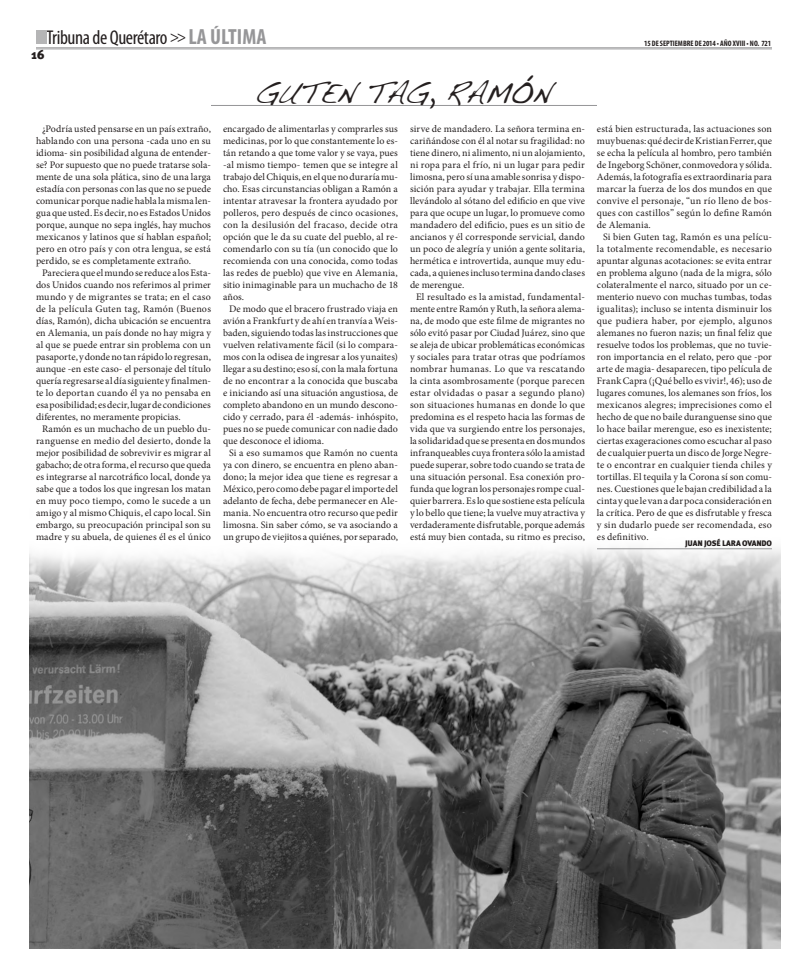
<style>
.page{position:relative;width:808px;height:978px;background:#fff}
.page>*{position:absolute;margin:0;border:0;box-sizing:border-box;transform-origin:0 0}
.t1{font:29px "Handwriting Dakota";letter-spacing:-.055em;color:#241f1f}
.t2{font:condensed 20px "Myriad Pro";letter-spacing:-.02em;color:#241f1f}
.t3{font:900 12.9px "Meta Plus";color:#241f1f}
.t4{font:10px/12px "Minion Pro";letter-spacing:.01em;color:#241f1f;text-align:justify}
.t5{font:900 8px "Meta Plus Lining";letter-spacing:-.025em;color:#241f1f}
.t6{font:700 condensed 7.9px "Myriad Pro";color:#241f1f}
.s1{font-size:16px}
.s2{font-weight:700;font-size:22px;color:#969698}
</style>
<div class="page">
<img style="left:29px;top:548px;width:751px;height:400px">
<hr style="left:36px;top:47px;width:736px;height:1px;background:#b5b5b6">
<hr style="left:36px;top:49px;width:736px;height:1px;background:#b5b5b6">
<div style="left:36px;top:31px;width:10px;height:13px;background:#b5b5b6"></div>
<hr style="left:211px;top:105px;width:386px;height:1px;background:#969698">
<hr style="left:597px;top:548px;width:175px;height:1px;background:#969698">
<h2 class="t2" style="left:47px;top:25px;width:221px">Tribuna de Querétaro <span class="s1">&gt;&gt;</span> <span class="s2">LA ÚLTIMA</span></h2>
<p class="t3" style="left:31px;top:47px;width:15px">16</p>
<p class="t4" style="left:36px;top:123px;width:176px;text-indent:6px">¿Podría usted pensarse en un país extraño, hablando con una persona -cada uno en su idioma- sin posibilidad alguna de entender&shy;se? Por supuesto que no puede tratarse sola&shy;mente de una sola plática, sino de una larga estadía con personas con las que no se puede comunicar porque nadie habla la misma len&shy;gua que usted. Es decir, no es Estados Unidos porque, aunque no sepa inglés, hay muchos mexicanos y latinos que sí hablan español; pero en otro país y con otra lengua, se está perdido, se es completamente extraño.</p>
<p class="t4" style="left:36px;top:267px;width:176px;text-indent:6px">Pareciera que el mundo se reduce a los Esta&shy;dos Unidos cuando nos referimos al primer mundo y de migrantes se trata; en el caso de la película Guten tag, Ramón (Buenos días, Ramón), dicha ubicación se encuentra en Alemania, un país donde no hay migra y al que se puede entrar sin problema con un pasaporte, y donde no tan rápido lo regresan, aunque -en este caso- el personaje del título quería regresarse al día siguiente y finalmen&shy;te lo deportan cuando él ya no pensaba en esa posibilidad; es decir, lugar de condiciones diferentes, no meramente propicias.</p>
<p class="t4" style="left:36px;top:423px;width:177px;text-align:center">Ramón es un muchacho de un pueblo du&shy;ranguense en medio del desierto, donde la mejor posibilidad de sobrevivir es migrar al gabacho; de otra forma, el recurso que queda es integrarse al narcotráfico local, donde ya sabe que a todos los que ingresan los matan en muy poco tiempo, como le sucede a un amigo y al mismo Chiquis, el capo local. Sin embargo, su preocupación principal son su madre y su abuela, de quienes él es el único</p>
<h1 class="t1" style="left:255px;top:76px;width:299px">GUTEN TAG, RAMÓN</h1>
<p class="t4" style="left:223px;top:123px;width:176px">encargado de alimentarlas y comprarles sus medicinas, por lo que constantemente lo es&shy;tán retando a que tome valor y se vaya, pues -al mismo tiempo- temen que se integre al trabajo del Chiquis, en el que no duraría mu&shy;cho. Esas circunstancias obligan a Ramón a intentar atravesar la frontera ayudado por polleros, pero después de cinco ocasiones, con la desilusión del fracaso, decide otra opción que le da su cuate del pueblo, al re&shy;comendarlo con su tía (un conocido que lo recomienda con una conocida, como todas las redes de pueblo) que vive en Alemania, sitio inimaginable para un muchacho de 18 años.</p>
<p class="t4" style="left:223px;top:303px;width:176px;text-indent:6px">De modo que el bracero frustrado viaja en avión a Frankfurt y de ahí en tranvía a Weis&shy;baden, siguiendo todas las instrucciones que vuelven relativamente fácil (si lo compara&shy;mos con la odisea de ingresar a los yunaites) llegar a su destino; eso sí, con la mala fortuna de no encontrar a la conocida que buscaba e iniciando así una situación angustiosa, de completo abandono en un mundo descono&shy;cido y cerrado, para él -además- inhóspito, pues no se puede comunicar con nadie dado que desconoce el idioma.</p>
<p class="t4" style="left:223px;top:447px;width:177px;text-align:center">Si a eso sumamos que Ramón no cuenta ya con dinero, se encuentra en pleno aban&shy;dono; la mejor idea que tiene es regresar a México, pero como debe pagar el importe del adelanto de fecha, debe permanecer en Ale&shy;mania. No encuentra otro recurso que pedir limosna. Sin saber cómo, se va asociando a un grupo de viejitos a quiénes, por separado,</p>
<p class="t4" style="left:410px;top:123px;width:176px">sirve de mandadero. La señora termina en&shy;cariñándose con él al notar su fragilidad: no tiene dinero, ni alimento, ni un alojamiento, ni ropa para el frío, ni un lugar para pedir limosna, pero sí una amable sonrisa y dispo&shy;sición para ayudar y trabajar. Ella termina llevándolo al sótano del edificio en que vive para que ocupe un lugar, lo promueve como mandadero del edificio, pues es un sitio de ancianos y él corresponde servicial, dando un poco de alegría y unión a gente solitaria, hermética e introvertida, aunque muy edu&shy;cada, a quienes incluso termina dando clases de merengue.</p>
<p class="t4" style="left:410px;top:291px;width:177px;text-align:center">El resultado es la amistad, fundamental&shy;mente entre Ramón y Ruth, la señora alema&shy;na, de modo que este filme de migrantes no sólo evitó pasar por Ciudad Juárez, sino que se aleja de ubicar problemáticas económicas y sociales para tratar otras que podríamos nombrar humanas. Lo que va rescatando la cinta asombrosamente (porque parecen estar olvidadas o pasar a segundo plano) son situaciones humanas en donde lo que predomina es el respeto hacia las formas de vida que va surgiendo entre los personajes, la solidaridad que se presenta en dos mundos infranqueables cuya frontera sólo la amistad puede superar, sobre todo cuando se trata de una situación personal. Esa conexión pro&shy;funda que logran los personajes rompe cual&shy;quier barrera. Es lo que sostiene esta película y lo bello que tiene; la vuelve muy atractiva y verdaderamente disfrutable, porque además está muy bien contada, su ritmo es preciso,</p>
<p class="t6" style="left:644px;top:38px;width:128px">15 DE SEPTIEMBRE DE 2014 • AÑO XVIII • NO. 721</p>
<p class="t4" style="left:597px;top:123px;width:177px">está bien estructurada, las actuaciones son muy buenas: qué decir de Kristian Ferrer, que se echa la película al hombro, pero también de Ingeborg Schöner, conmovedora y sólida.<br>Además, la fotografía es extraordinaria para marcar la fuerza de los dos mundos en que convive el personaje, “un río lleno de bos&shy;ques con castillos” según lo define Ramón de Alemania.</p>
<p class="t4" style="left:597px;top:231px;width:176px;text-indent:6px">Si bien Guten tag, Ramón es una pelícu&shy;la totalmente recomendable, es necesario apuntar algunas acotaciones: se evita entrar en problema alguno (nada de la migra, sólo colateralmente el narco, situado por un ce&shy;menterio nuevo con muchas tumbas, todas igualitas); incluso se intenta disminuir los que pudiera haber, por ejemplo, algunos alemanes no fueron nazis; un final feliz que resuelve todos los problemas, que no tuvie&shy;ron importancia en el relato, pero que -por arte de magia- desaparecen, tipo película de Frank Capra (¡Qué bello es vivir!, 46); uso de lugares comunes, los alemanes son fríos, los mexicanos alegres; imprecisiones como el hecho de que no baile duranguense sino que lo hace bailar merengue, eso es inexistente; ciertas exageraciones como escuchar al paso de cualquier puerta un disco de Jorge Negre&shy;te o encontrar en cualquier tienda chiles y tortillas. El tequila y la Corona sí son comu&shy;nes. Cuestiones que le bajan credibilidad a la cinta y que le van a dar poca consideración en la crítica. Pero de que es disfrutable y fresca y sin dudarlo puede ser recomendada, eso es definitivo.</p>
<p class="t5" style="left:685px;top:539px;width:88px">JUAN JOSÉ LARA OVANDO</p>
</div>
